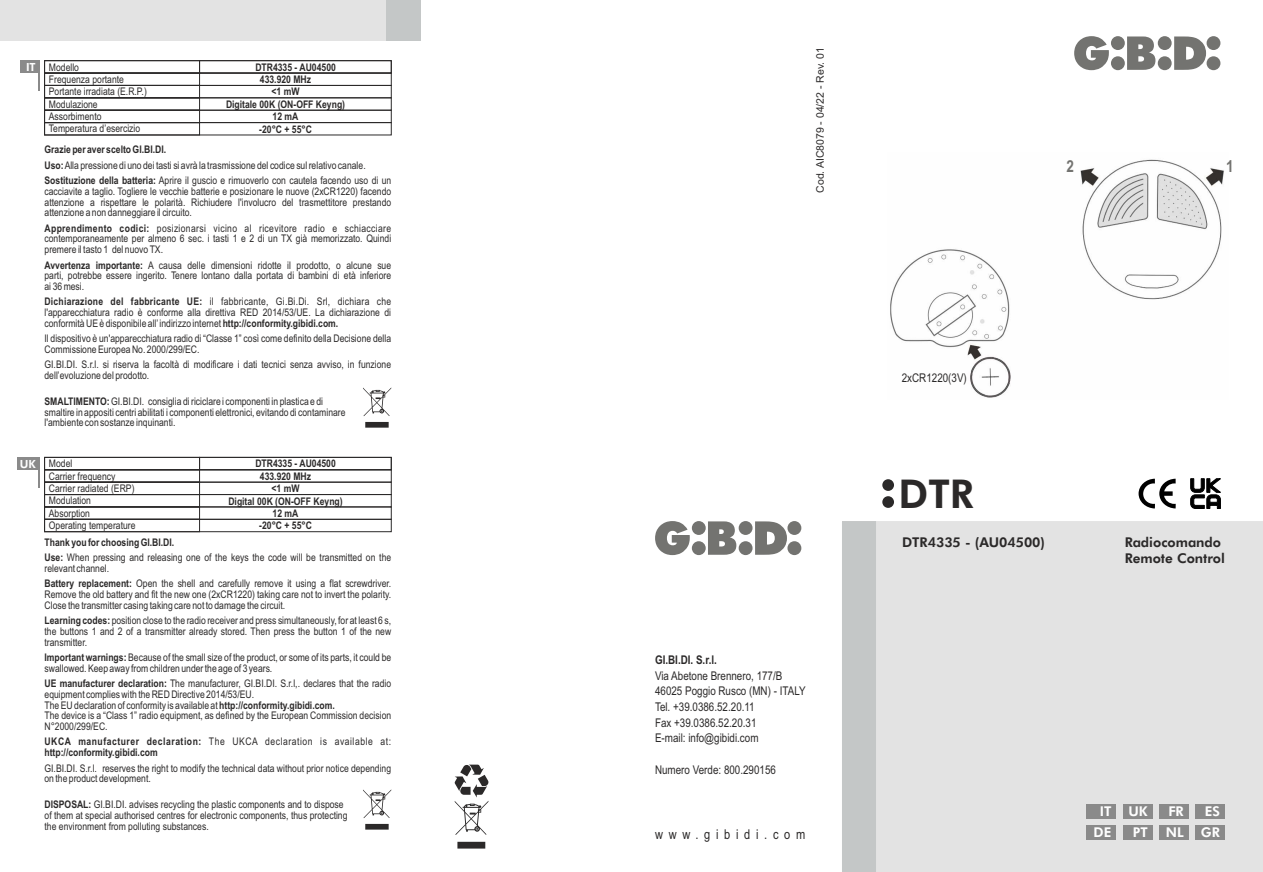
<style>
.page{position:relative;width:1263px;height:872px;background:#fff}
.page>*{position:absolute;margin:0;border:0;box-sizing:border-box;transform-origin:0 0}
.t1{font:800 39.75px "Futura BT";color:#2b2929}
.t2{font:700 16.5px "Arial Narrow";color:#737370}
.t3{font:800 13.5px/16.2px "Futura BT";color:#2b2929}
.t4{font:800 13.5px "Futura BT";color:#fff}
.t5{font:13.5px "Arial Narrow";letter-spacing:.42em;color:#2b2929}
.t6{font:12px/15.6px "Arial Narrow";color:#2b2929}
.t7{font:700 12px "Arial Narrow";color:#2b2929}
.t8{font:800 11.25px "Futura BT";color:#fff}
.t9{font:10.5px/10.6px "Arial Narrow";color:#2b2929}
.t10{font:700 10.5px/12.5px "Arial Narrow";color:#2b2929;text-align:center}
.t11{font:10.5px "Arial";color:#2b2929}
.s1{font-weight:700}
.s2{font-weight:400}
</style>
<div class="page">
<div style="left:44px;top:73px;width:347px;height:13px;border:1px solid #2b2929"></div>
<div style="left:44px;top:85px;width:347px;height:13px;border:1px solid #2b2929"></div>
<div style="left:44px;top:110px;width:347px;height:13px;border:1px solid #2b2929"></div>
<div style="left:44px;top:122px;width:347px;height:13px;border:1px solid #2b2929"></div>
<div style="left:44px;top:60px;width:156px;height:13px;border:1px solid #2b2929"></div>
<div style="left:199px;top:60px;width:192px;height:13px;border:1px solid #2b2929"></div>
<div style="left:44px;top:73px;width:156px;height:13px;border:1px solid #2b2929"></div>
<div style="left:44px;top:85px;width:156px;height:13px;border:1px solid #2b2929"></div>
<div style="left:44px;top:98px;width:156px;height:12px;border:1px solid #2b2929"></div>
<div style="left:44px;top:110px;width:156px;height:13px;border:1px solid #2b2929"></div>
<div style="left:44px;top:122px;width:156px;height:13px;border:1px solid #2b2929"></div>
<svg style="left:39px;top:73px;width:1px;height:18px"></svg>
<div style="left:20px;top:61px;width:20px;height:12px;background:#8a8a8a"></div>
<div style="left:44px;top:482px;width:347px;height:13px;border:1px solid #2b2929"></div>
<div style="left:44px;top:494px;width:347px;height:13px;border:1px solid #2b2929"></div>
<div style="left:44px;top:519px;width:347px;height:13px;border:1px solid #2b2929"></div>
<div style="left:44px;top:457px;width:156px;height:13px;border:1px solid #2b2929"></div>
<div style="left:44px;top:469px;width:156px;height:13px;border:1px solid #2b2929"></div>
<div style="left:44px;top:482px;width:156px;height:13px;border:1px solid #2b2929"></div>
<div style="left:44px;top:494px;width:156px;height:13px;border:1px solid #2b2929"></div>
<div style="left:44px;top:507px;width:156px;height:12px;border:1px solid #2b2929"></div>
<div style="left:44px;top:519px;width:156px;height:13px;border:1px solid #2b2929"></div>
<svg style="left:39px;top:470px;width:1px;height:17px"></svg>
<div style="left:17px;top:457px;width:23px;height:13px;background:#8a8a8a"></div>
<div style="left:876px;top:521px;width:387px;height:351px;background:#e3e3e3"></div>
<div style="left:842px;top:521px;width:34px;height:351px;background:#c4c7c7"></div>
<svg style="left:1074px;top:36px;width:146px;height:34px"></svg>
<svg style="left:655px;top:521px;width:146px;height:34px"></svg>
<svg style="left:882px;top:479px;width:12px;height:29px"></svg>
<div style="left:1086px;top:804px;width:30px;height:14px;background:#8a8a8a"></div>
<div style="left:1123px;top:804px;width:29px;height:14px;background:#8a8a8a"></div>
<div style="left:1159px;top:804px;width:29px;height:14px;background:#8a8a8a"></div>
<div style="left:1195px;top:804px;width:30px;height:14px;background:#8a8a8a"></div>
<div style="left:1086px;top:825px;width:30px;height:15px;background:#8a8a8a"></div>
<div style="left:1123px;top:825px;width:29px;height:15px;background:#8a8a8a"></div>
<div style="left:1159px;top:825px;width:29px;height:15px;background:#8a8a8a"></div>
<div style="left:1195px;top:825px;width:30px;height:15px;background:#8a8a8a"></div>
<div style="left:0;top:0;width:421px;height:40px;background:#e3e3e3"></div>
<div style="left:387px;top:0;width:34px;height:40px;background:#c4c7c7"></div>
<img style="left:890px;top:159px;width:334px;height:239px">
<div style="left:199px;top:457px;width:192px;height:13px;border:1px solid #2b2929"></div>
<svg style="left:1138px;top:479px;width:38px;height:29px"></svg>
<svg style="left:1190px;top:478px;width:31px;height:31px"></svg>
<svg style="left:455px;top:764px;width:33px;height:84px"></svg>
<svg style="left:363px;top:387px;width:28px;height:40px"></svg>
<svg style="left:363px;top:789px;width:28px;height:40px"></svg>
<p class="t8" style="left:26px;top:62px;width:11px">IT</p>
<p class="t9" style="left:49px;top:62px;width:99px;line-height:12.5px">Modello<br>Frequenza portante<br>Portante irradiata (E.R.P.)<br>Modulazione<br>Assorbimento<br>Temperatura d’esercizio</p>
<p class="t10" style="left:255px;top:62px;width:82px">DTR4335 - AU04500</p>
<p class="t10" style="left:260px;top:74px;width:53px">433.920 MHz</p>
<p class="t10" style="left:272px;top:86px;width:29px">&lt;1 mW</p>
<p class="t10" style="left:226px;top:99px;width:121px">Digitale 00K (ON-OFF Keyng)</p>
<p class="t10" style="left:273px;top:111px;width:27px">12 mA</p>
<p class="t10" style="left:259px;top:124px;width:54px">-20°C + 55°C</p>
<p class="t9" style="left:45px;top:143px;width:348px;line-height:15.5px"><span class="s1">Grazie per aver scelto GI.BI.DI.<br>Uso:</span>Alla pressione di uno dei tasti si avrà la trasmissione del codice sul relativo canale.<br><span class="s1">Sostituzione della batteria:</span> Aprire il guscio e rimuoverlo con cautela facendo uso di un</p>
<p class="t9" style="left:45px;top:187px;width:348px;text-align:justify">cacciavite a taglio. Togliere le vecchie batterie e posizionare le nuove (2xCR1220) facendo attenzione a rispettare le polarità. Richiudere l'involucro del trasmettitore prestando attenzione a non danneggiare il circuito.</p>
<p class="t9" style="left:45px;top:224px;width:348px;text-align:justify"><span class="s1">Apprendimento codici:</span> posizionarsi vicino al ricevitore radio e schiacciare contemporaneamente per almeno 6 sec. i tasti 1 e 2 di un TX già memorizzato. Quindi premere il tasto 1 del nuovo TX.</p>
<p class="t9" style="left:45px;top:260px;width:348px;text-align:justify"><span class="s1">Avvertenza importante:</span> A causa delle dimensioni ridotte il prodotto, o alcune sue parti, potrebbe essere ingerito. Tenere lontano dalla portata di bambini di età inferiore ai 36 mesi.</p>
<p class="t9" style="left:45px;top:297px;width:348px;text-align:justify"><span class="s1">Dichiarazione del fabbricante UE:</span> il fabbricante, Gi.Bi.Di. Srl, dichiara che l'apparecchiatura radio è conforme alla direttiva RED 2014/53/UE. La dichiarazione di conformità UE è disponibile all’indirizzo internet <span class="s1">http://conformity.gibidi.com.</span></p>
<p class="t9" style="left:45px;top:334px;width:348px">Il dispositivo è un'apparecchiatura radio di “Classe 1” così come definito della Decisione della<br>Commissione Europea No. 2000/299/EC.</p>
<p class="t9" style="left:45px;top:360px;width:348px">GI.BI.DI. S.r.l. si riserva la facoltà di modificare i dati tecnici senza avviso, in funzione dell’evoluzione del prodotto.</p>
<p class="t9" style="left:45px;top:397px;width:303px"><span class="s1">SMALTIMENTO:</span> GI.BI.DI. consiglia di riciclare i componenti in plastica e di smaltire in appositi centri abilitati i componenti elettronici, evitando di contaminare l'ambiente con sostanze inquinanti.</p>
<p class="t8" style="left:20px;top:459px;width:17px">UK</p>
<p class="t9" style="left:49px;top:458px;width:87px;line-height:12.5px">Model<br>Carrier frequency<br>Carrier radiated (ERP)<br>Modulation</p>
<p class="t9" style="left:49px;top:521px;width:88px">Operating temperature</p>
<p class="t9" style="left:49px;top:509px;width:43px">Absorption</p>
<p class="t10" style="left:255px;top:458px;width:82px">DTR4335 - AU04500</p>
<p class="t10" style="left:228px;top:471px;width:116px">433.920 MHz<br>&lt;1 mW<br>Digital 00K (ON-OFF Keyng)<br>12 mA<br>-20°C + 55°C</p>
<p class="t9" style="left:45px;top:535px;width:348px;line-height:15.5px"><span class="s1">Thank you for choosing GI.BI.DI.<br>Use:</span> When pressing and releasing one of the keys the code will be transmitted on the</p>
<p class="t9" style="left:45px;top:561px;width:348px;line-height:15.5px">relevant channel.<br><span class="s1">Battery replacement:</span> Open the shell and carefully remove it using a flat screwdriver.</p>
<p class="t9" style="left:45px;top:590px;width:348px">Remove the old battery and fit the new one (2xCR1220) taking care not to invert the polarity.<br>Close the transmitter casing taking care not to damage the circuit.</p>
<p class="t9" style="left:45px;top:616px;width:348px;text-align:justify"><span class="s1">Learning codes:</span> position close to the radio receiver and press simultaneously, for at least 6 s, the buttons 1 and 2 of a transmitter already stored. Then press the button 1 of the new transmitter.</p>
<p class="t9" style="left:45px;top:653px;width:348px"><span class="s1">Important warnings:</span> Because of the small size of the product, or some of its parts, it could be swallowed. Keep away from children under the age of 3 years.</p>
<p class="t9" style="left:45px;top:679px;width:348px"><span class="s1">UE manufacturer declaration:</span> The manufacturer, GI.BI.DI. S.r.l,. declares that the radio equipment complies with the RED Directive 2014/53/EU.<br>The EU declaration of conformity is available at <span class="s1">http://conformity.gibidi.com.<br></span>The device is a “Class 1” radio equipment, as defined by the European Commission decision N°2000/299/EC.</p>
<p class="t10" style="left:45px;top:737px;width:348px;line-height:10.8px;text-align:left">UKCA manufacturer declaration: <span class="s2">The UKCA declaration is available at: </span>http://conformity.gibidi.com</p>
<p class="t9" style="left:45px;top:763px;width:348px">GI.BI.DI. S.r.l. reserves the right to modify the technical data without prior notice depending on the product development.</p>
<p class="t9" style="left:45px;top:800px;width:304px"><span class="s1">DISPOSAL:</span> GI.BI.DI. advises recycling the plastic components and to dispose of them at special authorised centres for electronic components, thus protecting the environment from polluting substances.</p>
<p class="t11" style="left:816px;top:193px;width:147px;rotate:-90deg">Cod. AIC8079 - 04/22 - Rev. 01</p>
<p class="t7" style="left:655px;top:655px;width:63px">GI.BI.DI. S.r.l.</p>
<p class="t6" style="left:655px;top:684px;width:152px">46025 Poggio Rusco (MN) - ITALY<br>Tel. +39.0386.52.20.11<br>Fax +39.0386.52.20.31<br>E-mail: info@gibidi.com</p>
<p class="t6" style="left:655px;top:762px;width:122px">Numero Verde: 800.290156</p>
<p class="t6" style="left:655px;top:669px;width:129px">Via Abetone Brennero, 177/B</p>
<p class="t5" style="left:655px;top:829px;width:152px">www.gibidi.com</p>
<h2 class="t2" style="left:1067px;top:160px;width:9px">2</h2>
<h2 class="t2" style="left:1226px;top:160px;width:9px">1</h2>
<p class="t6" style="left:902px;top:371px;width:67px">2xCR1220(3V)</p>
<h1 class="t1" style="left:898px;top:477px;width:77px">DTR</h1>
<p class="t3" style="left:902px;top:535px;width:144px">DTR4335 - (AU04500)</p>
<p class="t3" style="left:1125px;top:535px;width:102px">Radiocomando<br>Remote Control</p>
<p class="t4" style="left:1100px;top:806px;width:13px">IT</p>
<p class="t4" style="left:1128px;top:806px;width:21px">UK</p>
<p class="t4" style="left:1168px;top:806px;width:17px">FR</p>
<p class="t4" style="left:1205px;top:806px;width:17px">ES</p>
<p class="t4" style="left:1094px;top:827px;width:19px">DE</p>
<p class="t4" style="left:1133px;top:827px;width:16px">PT</p>
<p class="t4" style="left:1166px;top:827px;width:19px">NL</p>
<p class="t4" style="left:1201px;top:827px;width:21px">GR</p>
</div>
